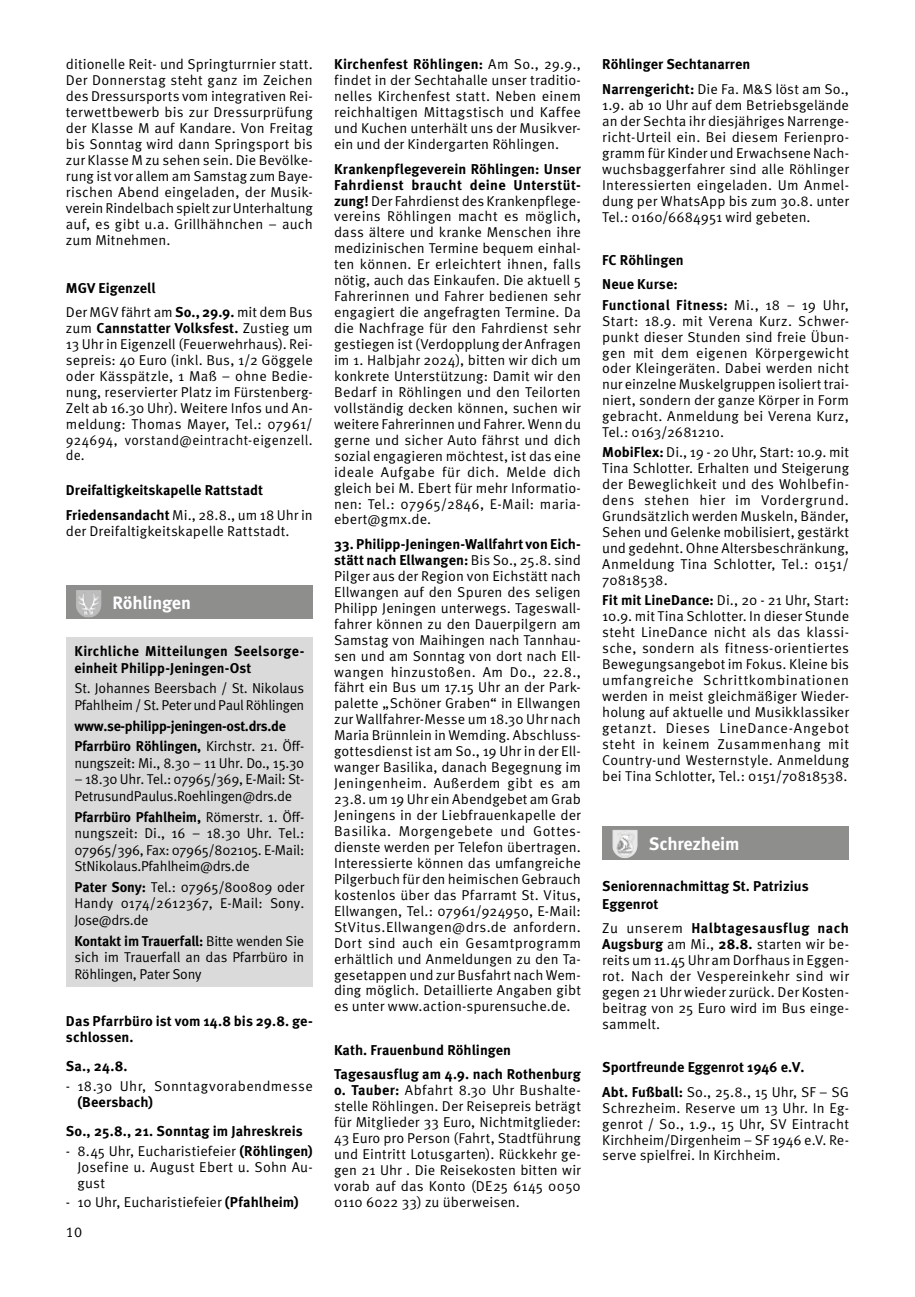
<style>
.page{position:relative;width:915px;height:1297px;background:#fff}
.page>*{position:absolute;margin:0;border:0;box-sizing:border-box;transform-origin:0 0}
.t1{font:700 18px "Meta OT";letter-spacing:-.01em;color:#fff}
.t2{font:14.25px/15.9px "Meta OT Norm";letter-spacing:.005em;color:#000;text-align:justify}
.t3{font:700 14.25px/15.9px "Meta OT";color:#000}
.t4{font:14.25px/16.5px "Meta OT Norm";letter-spacing:-.02em;color:#000}
.t5{font:700 14.25px/16.5px "Meta OT";letter-spacing:.02em;color:#000}
.t6{font:700 14.25px/20.7px "Meta OT";letter-spacing:-.02em;color:#000}
.t7{font:14.25px "Meta OT Norm";letter-spacing:.025em;color:#000}
.t8{font:700 14.25px "Meta OT";letter-spacing:.035em;color:#000}
.s1{font-family:"Meta OT";font-weight:700}
.s2{font-family:"Meta OT Norm";font-weight:400}
</style>
<div class="page">
<div style="left:66px;top:585px;width:246px;height:34px;background:#8e8e8d"></div>
<img style="left:76px;top:590px;width:25px;height:28px">
<div style="left:66px;top:638px;width:247px;height:349px;background:#dadada"></div>
<div style="left:602px;top:826px;width:246px;height:34px;background:#8e8e8d"></div>
<img style="left:612px;top:830px;width:25px;height:28px">
<p class="t2" style="left:66px;top:57px;width:248px">ditionelle Reit- und Springturrnier statt.<br>Der Donnerstag steht ganz im Zeichen des Dressursports vom integrativen Rei&shy;terwettbewerb bis zur Dressurprüfung der Klasse M auf Kandare. Von Freitag bis Sonntag wird dann Springsport bis zur Klasse M zu sehen sein. Die Bevölke&shy;rung ist vor allem am Samstag zum Baye&shy;rischen Abend eingeladen, der Musik&shy;verein Rindelbach spielt zur Unterhaltung auf, es gibt u.a. Grillhähnchen – auch zum Mitnehmen.</p>
<p class="t3" style="left:66px;top:280px;width:91px">MGV Eigenzell</p>
<p class="t2" style="left:66px;top:304px;width:248px">Der MGV fährt am <span class="s1">So., 29.9.</span> mit dem Bus</p>
<p class="t3" style="left:66px;top:320px;width:248px"><span class="s2">zum</span> Cannstatter Volksfest. <span class="s2">Zustieg um</span></p>
<p class="t2" style="left:66px;top:336px;width:248px">13 Uhr in Eigenzell (Feuerwehrhaus). Rei&shy;sepreis: 40 Euro (inkl. Bus, 1/2 Göggele oder Kässpätzle, 1 Maß – ohne Bedie&shy;nung, reservierter Platz im Fürstenberg-Zelt ab 16.30 Uhr). Weitere Infos und An&shy;meldung: Thomas Mayer, Tel.: 07961/ 924694, vorstand@eintracht-eigenzell. de.</p>
<p class="t3" style="left:66px;top:483px;width:198px">Dreifaltigkeitskapelle Rattstadt</p>
<p class="t2" style="left:66px;top:507px;width:248px"><span class="s1">Friedensandacht</span> Mi., 28.8., um 18 Uhr in der Dreifaltigkeitskapelle Rattstadt.</p>
<p class="t1" style="left:113px;top:591px;width:80px">Röhlingen</p>
<p class="t5" style="left:74px;top:643px;width:231px">Kirchliche Mitteilungen Seelsorge&shy;einheit Philipp-Jeningen-Ost</p>
<p class="t4" style="left:74px;top:680px;width:231px">St. Johannes Beersbach / St. Nikolaus<br>Pfahlheim / St. Peter und Paul Röhlingen</p>
<p class="t6" style="left:74px;top:715px;width:231px">www.se-philipp-jeningen-ost.drs.de<br>Pfarrbüro Röhlingen, <span class="s2">Kirchstr. 21. Öff-</span></p>
<p class="t4" style="left:74px;top:755px;width:231px">nungszeit: Mi., 8.30 – 11 Uhr. Do., 15.30</p>
<p class="t4" style="left:74px;top:771px;width:231px">– 18.30 Uhr. Tel.: 07965/369, E-Mail: St-<br>PetrusundPaulus.Roehlingen@drs.de</p>
<p class="t3" style="left:74px;top:809px;width:231px">Pfarrbüro Pfahlheim, <span class="s2">Römerstr. 1. Öff-</span></p>
<p class="t2" style="left:74px;top:825px;width:231px;line-height:16.5px">nungszeit: Di., 16 – 18.30 Uhr. Tel.:<br>07965/396, Fax: 07965/802105. E-Mail:<br>StNikolaus.Pfahlheim@drs.de</p>
<p class="t2" style="left:74px;top:879px;width:231px;line-height:16.5px"><span class="s1">Pater Sony:</span> Tel.: 07965/800809 oder Handy 0174/2612367, E-Mail: Sony.<br>Jose@drs.de</p>
<p class="t3" style="left:74px;top:933px;width:231px">Kontakt im Trauerfall: <span class="s2">Bitte wenden Sie</span></p>
<p class="t2" style="left:74px;top:949px;width:231px;line-height:16.5px">sich im Trauerfall an das Pfarrbüro in<br>Röhlingen, Pater Sony</p>
<p class="t3" style="left:66px;top:1014px;width:248px">Das Pfarrbüro ist vom 14.8 bis 29.8. ge&shy;schlossen.</p>
<p class="t3" style="left:66px;top:1058px;width:63px">Sa., 24.8.</p>
<p class="t7" style="left:66px;top:1078px;width:248px">- 18.30 Uhr, Sonntagvorabendmesse</p>
<p class="t3" style="left:66px;top:1088px;width:238px;line-height:28.7px;text-indent:11px">(Beersbach)<br>So., 25.8., 21. Sonntag im Jahreskreis</p>
<p class="t2" style="left:77px;top:1143px;width:237px;text-indent:-11px">- 8.45 Uhr, Eucharistiefeier <span class="s1">(Röhlingen)<br></span>Josefine u. August Ebert u. Sohn Au&shy;gust</p>
<p class="t2" style="left:66px;top:1194px;width:234px">- 10 Uhr, Eucharistiefeier <span class="s1">(Pfahlheim)</span></p>
<p class="t2" style="left:66px;top:1225px;width:18px">10</p>
<p class="t3" style="left:334px;top:57px;width:248px">Kirchenfest Röhlingen: <span class="s2">Am So., 29.9.,</span></p>
<p class="t2" style="left:334px;top:73px;width:248px">findet in der Sechtahalle unser traditio&shy;nelles Kirchenfest statt. Neben einem reichhaltigen Mittagstisch und Kaffee und Kuchen unterhält uns der Musikver&shy;ein und der Kindergarten Röhlingen.</p>
<p class="t5" style="left:334px;top:161px;width:248px;line-height:15.9px">Krankenpflegeverein Röhlingen: Unser<br>Fahrdienst braucht deine Unterstüt-</p>
<p class="t2" style="left:334px;top:193px;width:248px"><span class="s1">zung!</span> Der Fahrdienst des Krankenpflege&shy;vereins Röhlingen macht es möglich, dass ältere und kranke Menschen ihre medizinischen Termine bequem einhal&shy;ten können. Er erleichtert ihnen, falls nötig, auch das Einkaufen. Die aktuell 5<br>Fahrerinnen und Fahrer bedienen sehr engagiert die angefragten Termine. Da die Nachfrage für den Fahrdienst sehr gestiegen ist (Verdopplung der Anfragen im 1. Halbjahr 2024), bitten wir dich um konkrete Unterstützung: Damit wir den Bedarf in Röhlingen und den Teilorten vollständig decken können, suchen wir weitere Fahrerinnen und Fahrer. Wenn du gerne und sicher Auto fährst und dich sozial engagieren möchtest, ist das eine ideale Aufgabe für dich. Melde dich gleich bei M. Ebert für mehr Informatio&shy;nen: Tel.: 07965/2846, E-Mail: maria&shy;ebert@gmx.de.</p>
<p class="t3" style="left:334px;top:536px;width:248px">33. Philipp-Jeningen-Wallfahrt von Eich&shy;stätt nach Ellwangen: <span class="s2">Bis So., 25.8. sind</span></p>
<p class="t2" style="left:334px;top:568px;width:248px">Pilger aus der Region von Eichstätt nach Ellwangen auf den Spuren des seligen Philipp Jeningen unterwegs. Tageswall&shy;fahrer können zu den Dauerpilgern am Samstag von Maihingen nach Tannhau&shy;sen und am Sonntag von dort nach Ell&shy;wangen hinzustoßen. Am Do., 22.8., fährt ein Bus um 17.15 Uhr an der Park&shy;palette „Schöner Graben“ in Ellwangen zur Wallfahrer-Messe um 18.30 Uhr nach Maria Brünnlein in Wemding. Abschluss&shy;gottesdienst ist am So., 19 Uhr in der Ell&shy;wanger Basilika, danach Begegnung im Jeningenheim. Außerdem gibt es am 23.8. um 19 Uhr ein Abendgebet am Grab Jeningens in der Liebfrauenkapelle der Basilika. Morgengebete und Gottes&shy;dienste werden per Telefon übertragen.<br>Interessierte können das umfangreiche Pilgerbuch für den heimischen Gebrauch kostenlos über das Pfarramt St. Vitus, Ellwangen, Tel.: 07961/924950, E-Mail:<br>StVitus.Ellwangen@drs.de anfordern.<br>Dort sind auch ein Gesamtprogramm erhältlich und Anmeldungen zu den Ta&shy;gesetappen und zur Busfahrt nach Wem&shy;ding möglich. Detaillierte Angaben gibt es unter www.action-spurensuche.de.</p>
<p class="t3" style="left:334px;top:1038px;width:248px;line-height:24.5px">Kath. Frauenbund Röhlingen<br>Tagesausflug am 4.9. nach Rothenburg</p>
<p class="t2" style="left:334px;top:1083px;width:248px"><span class="s1">o. Tauber:</span> Abfahrt 8.30 Uhr Bushalte&shy;stelle Röhlingen. Der Reisepreis beträgt für Mitglieder 33 Euro, Nichtmitglieder:<br>43 Euro pro Person (Fahrt, Stadtführung und Eintritt Lotusgarten). Rückkehr ge&shy;gen 21 Uhr . Die Reisekosten bitten wir vorab auf das Konto (DE25 6145 0050<br>0110 6022 33) zu überweisen.</p>
<p class="t3" style="left:602px;top:57px;width:149px">Röhlinger Sechtanarren</p>
<p class="t2" style="left:602px;top:81px;width:248px"><span class="s1">Narrengericht:</span> Die Fa. M&amp;S löst am So., 1.9. ab 10 Uhr auf dem Betriebsgelände an der Sechta ihr diesjähriges Narrenge&shy;richt-Urteil ein. Bei diesem Ferienpro&shy;gramm für Kinder und Erwachsene Nach&shy;wuchsbaggerfahrer sind alle Röhlinger Interessierten eingeladen. Um Anmel&shy;dung per WhatsApp bis zum 30.8. unter Tel.: 0160/6684951 wird gebeten.</p>
<p class="t3" style="left:602px;top:248px;width:83px;line-height:24.5px">FC Röhlingen<br>Neue Kurse:</p>
<p class="t5" style="left:602px;top:297px;width:248px">Functional Fitness: <span class="s2">Mi., 18 – 19 Uhr,</span></p>
<p class="t2" style="left:602px;top:313px;width:248px">Start: 18.9. mit Verena Kurz. Schwer&shy;punkt dieser Stunden sind freie Übun&shy;gen mit dem eigenen Körpergewicht oder Kleingeräten. Dabei werden nicht nur einzelne Muskelgruppen isoliert trai&shy;niert, sondern der ganze Körper in Form gebracht. Anmeldung bei Verena Kurz, Tel.: 0163/2681210.</p>
<p class="t2" style="left:602px;top:445px;width:248px"><span class="s1">MobiFlex:</span> Di., 19 - 20 Uhr, Start: 10.9. mit Tina Schlotter. Erhalten und Steigerung der Beweglichkeit und des Wohlbefin&shy;dens stehen hier im Vordergrund.<br>Grundsätzlich werden Muskeln, Bänder, Sehen und Gelenke mobilisiert, gestärkt und gedehnt. Ohne Altersbeschränkung, Anmeldung Tina Schlotter, Tel.: 0151/ 70818538.</p>
<p class="t2" style="left:602px;top:592px;width:248px"><span class="s1">Fit mit LineDance:</span> Di., 20 - 21 Uhr, Start:<br>10.9. mit Tina Schlotter. In dieser Stunde steht LineDance nicht als das klassi&shy;sche, sondern als fitness-orientiertes Bewegungsangebot im Fokus. Kleine bis umfangreiche Schrittkombinationen werden in meist gleichmäßiger Wieder&shy;holung auf aktuelle und Musikklassiker getanzt. Dieses LineDance-Angebot steht in keinem Zusammenhang mit Country-und Westernstyle. Anmeldung bei Tina Schlotter, Tel.: 0151/70818538.</p>
<p class="t1" style="left:648px;top:832px;width:92px">Schrezheim</p>
<p class="t3" style="left:602px;top:877px;width:208px;line-height:18px">Seniorennachmittag St. Patrizius<br>Eggenrot</p>
<p class="t8" style="left:602px;top:919px;width:248px"><span class="s2">Zu unserem</span> Halbtagesausflug nach</p>
<p class="t2" style="left:602px;top:936px;width:248px"><span class="s1">Augsburg</span> am Mi., <span class="s1">28.8.</span> starten wir be&shy;reits um 11.45 Uhr am Dorfhaus in Eggen&shy;rot. Nach der Vespereinkehr sind wir gegen 21 Uhr wieder zurück. Der Kosten&shy;beitrag von 25 Euro wird im Bus einge&shy;sammelt.</p>
<p class="t3" style="left:602px;top:1059px;width:204px">Sportfreunde Eggenrot 1946 e.V.</p>
<p class="t2" style="left:602px;top:1084px;width:248px"><span class="s1">Abt. Fußball:</span> So., 25.8., 15 Uhr, SF – SG Schrezheim. Reserve um 13 Uhr. In Eg&shy;genrot / So., 1.9., 15 Uhr, SV Eintracht Kirchheim/Dirgenheim – SF 1946 e.V. Re&shy;serve spielfrei. In Kirchheim.</p>
</div>
